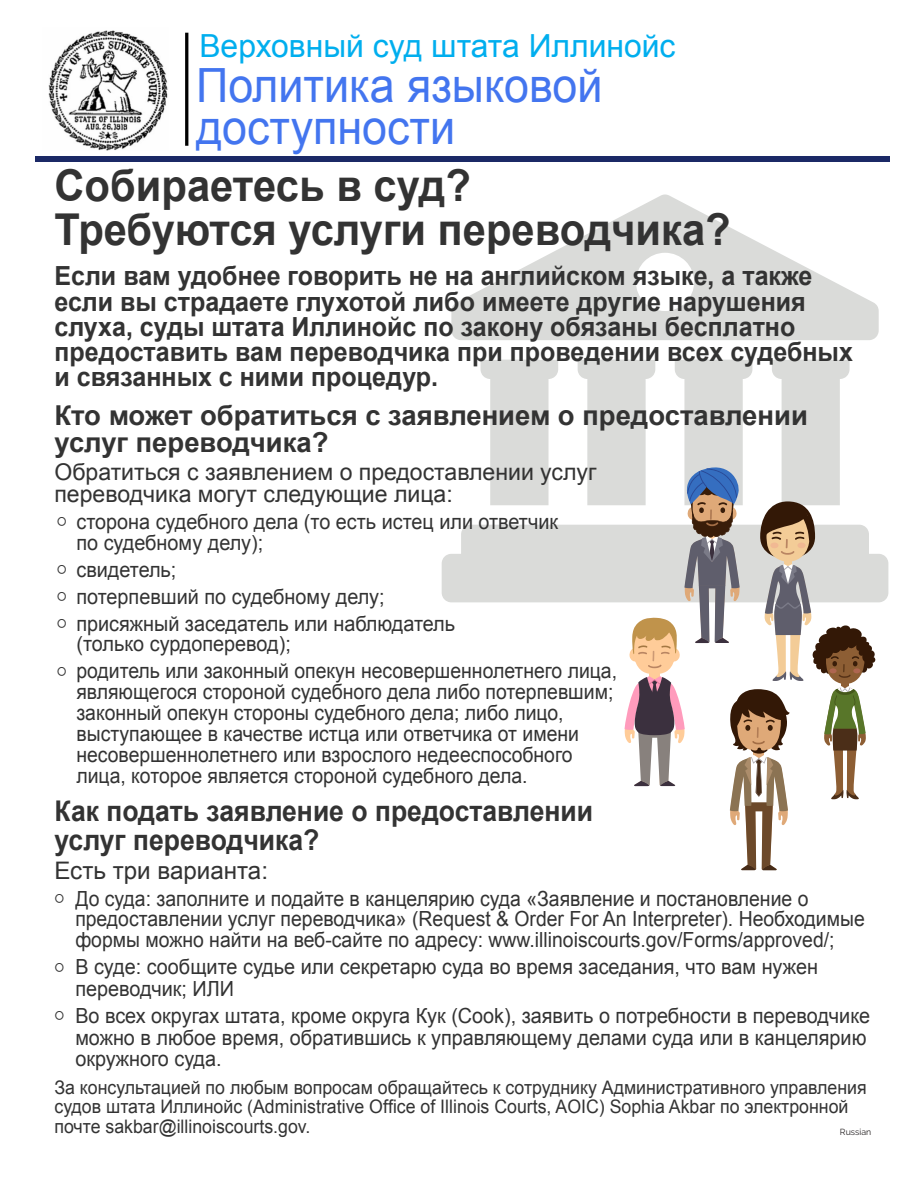
<style>
.page{position:relative;width:918px;height:1188px;background:#fff}
.page>*{position:absolute;margin:0;border:0;box-sizing:border-box;transform-origin:0 0}
.t1{font:47.25px/41.7px "Arial";color:#4375ef;scale:.95 1}
.t2{font:700 43.95px/44px "Arial";color:#333;scale:.95 1}
.t3{font:31.8px "Arial";color:#00aeee}
.t4{font:700 28.5px/28.5px "Arial";color:#333;scale:.93 1}
.t5{font:700 27.45px/27.5px "Arial";color:#333}
.t6{font:700 26.4px/25.2px "Arial";color:#333;scale:.95 1}
.t7{font:24.15px "Arial";color:#333}
.t8{font:23.1px/21.9px "Arial";color:#333}
.t9{font:20.85px/20.9px "Arial";color:#333;scale:.93 1}
.t10{font:20.85px/26.8px "Arial";color:#333;scale:.95 1}
.t11{font:18.6px/19.2px "Arial";color:#333;scale:.95 1}
.t12{font:8.85px "Raleway";color:#231f20}
.s1{font-family:"Raleway";font-size:21.9px}
</style>
<div class="page">
<div style="left:36px;top:157px;width:854px;height:5px;background:#1b2966"></div>
<hr style="left:185px;top:33px;width:3px;height:113px;background:#000">
<svg style="left:442px;top:194px;width:446px;height:408px;fill:#dadbd9"></svg>
<svg style="left:625px;top:467px;width:251px;height:403px"></svg>
<img style="left:48px;top:30px;width:120px;height:120px">
<p class="t3" style="left:199px;top:25px;width:478px">Верховный суд штата Иллинойс</p>
<p class="t1" style="left:196px;top:65px;width:429px">Политика языковой доступности</p>
<p class="t2" style="left:54px;top:165px;width:713px">Собираетесь в суд?<br>Требуются услуги переводчика?</p>
<p class="t6" style="left:54px;top:264px;width:842px">Если вам удобнее говорить не на английском языке, а также если вы страдаете глухотой либо имеете другие нарушения слуха, суды штата Иллинойс по закону обязаны бесплатно предоставить вам переводчика при проведении всех судебных и связанных с ними процедур.</p>
<p class="t5" style="left:54px;top:402px;width:755px">Кто может обратиться с заявлением о предоставлении услуг переводчика?</p>
<p class="t8" style="left:54px;top:461px;width:544px">Обратиться с заявлением о предоставлении услуг переводчика могут следующие лица:</p>
<p class="t10" style="left:76px;top:511px;width:508px;line-height:20.9px;text-indent:-20px"><span class="s1">⁰</span> сторона судебного дела (то есть истец или ответчик по судебному делу);</p>
<p class="t10" style="left:57px;top:556px;width:421px"><span class="s1">⁰</span> свидетель;<br><span class="s1">⁰</span> потерпевший по судебному делу;<br><span class="s1">⁰</span> присяжный заседатель или наблюдатель</p>
<p class="t10" style="left:57px;top:631px;width:591px;text-indent:20px">(только сурдоперевод);<br><span class="s1">⁰</span> родитель или законный опекун несовершеннолетнего лица,</p>
<p class="t9" style="left:76px;top:682px;width:579px">являющегося стороной судебного дела либо потерпевшим; законный опекун стороны судебного дела; либо лицо, выступающее в качестве истца или ответчика от имени несовершеннолетнего или взрослого недееспособного лица, которое является стороной судебного дела.</p>
<p class="t4" style="left:54px;top:798px;width:581px">Как подать заявление о предоставлении услуг переводчика?</p>
<p class="t7" style="left:54px;top:854px;width:215px">Есть три варианта:</p>
<p class="t9" style="left:75px;top:888px;width:850px;text-indent:-21px"><span class="s1">⁰</span> До суда: заполните и подайте в канцелярию суда «Заявление и постановление о предоставлении услуг переводчика» (Request &amp; Order For An Interpreter). Необходимые формы можно найти на веб-сайте по адресу: www.illinoiscourts.gov/Forms/approved/;</p>
<p class="t10" style="left:75px;top:956px;width:783px;line-height:21.9px;text-indent:-21px"><span class="s1">⁰</span> В суде: сообщите судье или секретарю суда во время заседания, что вам нужен переводчик; ИЛИ</p>
<p class="t10" style="left:75px;top:1005px;width:838px;line-height:21.5px;text-indent:-21px"><span class="s1">⁰</span> Во всех округах штата, кроме округа Кук (Cook), заявить о потребности в переводчике можно в любое время, обратившись к управляющему делами суда или в канцелярию окружного суда.</p>
<p class="t11" style="left:54px;top:1078px;width:857px">За консультацией по любым вопросам обращайтесь к сотруднику Административного управления судов штата Иллинойс (Administrative Office of Illinois Courts, AOIC) Sophia Akbar по электронной почте sakbar@illinoiscourts.gov.</p>
<p class="t12" style="left:840px;top:1127px;width:33px">Russian</p>
</div>
